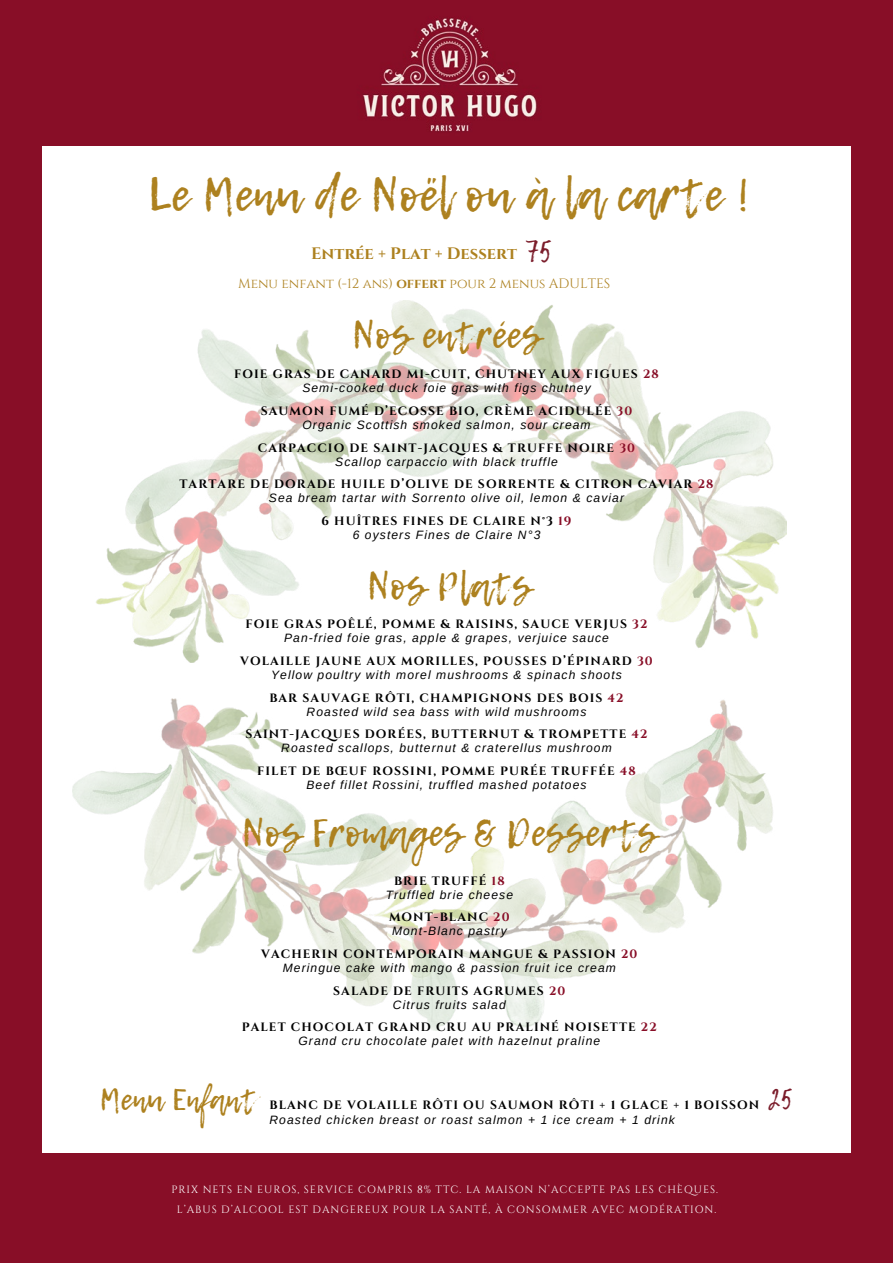
<style>
.page{position:relative;width:893px;height:1263px;background:#fff}
.page>*{position:absolute;margin:0;border:0;box-sizing:border-box;transform-origin:0 0}
.t1{font:46.05px "Lemon Tuesday";letter-spacing:.01em;color:#ad811f}
.t2{font:37.5px "Lemon Tuesday";letter-spacing:.01em;color:#ad811f}
.t3{font:29.7px "Lemon Tuesday";letter-spacing:.01em;color:#ad811f}
.t4{font:29.1px "Lemon Tuesday";color:#7b1d2b}
.t5{font:700 16.5px "Cinzel";color:#ad811f}
.t6{font:13.5px "Cinzel";color:#ad811f}
.t7{font:italic 12.15px "Arimo";letter-spacing:.09em;color:#000}
.t8{font:700 12.15px "Cinzel";letter-spacing:.09em;color:#000}
.t9{font:10.65px/20.2px "Cinzel";letter-spacing:.09em;color:#fff;text-align:center}
.s1{font-family:"Lemon Tuesday";font-weight:400;font-size:31.05px;color:#7b1d2b}
.s2{font-weight:700}
.s3{color:#880e27}
</style>
<div class="page">
<div style="left:0;top:0;width:893px;height:1262px;background:#880e27"></div>
<img style="left:325px;top:17px;width:243px;height:130px">
<div style="left:43px;top:147px;width:808px;height:1006px;background:#fff"></div>
<img style="left:73px;top:300px;width:713px;height:731px">
<h1 class="t1" style="left:149px;top:168px;width:603px">Le Menu de Noël ou à la carte !</h1>
<h3 class="t5" style="left:311px;top:244px;width:242px">Entrée + Plat + Dessert <span class="s1">75</span></h3>
<p class="t6" style="left:238px;top:276px;width:374px">Menu enfant (-12 ans) <span class="s2">offert</span> pour 2 menus ADULTES</p>
<h2 class="t2" style="left:352px;top:314px;width:191px">Nos entrées</h2>
<p class="t8" style="left:234px;top:367px;width:426px">FOIE GRAS DE CANARD MI-CUIT, CHUTNEY AUX FIGUES <span class="s3">28</span></p>
<p class="t7" style="left:302px;top:380px;width:290px">Semi-cooked duck foie gras with figs chutney</p>
<p class="t8" style="left:261px;top:404px;width:373px">SAUMON FUMÉ D’ECOSSE BIO, CRÈME ACIDULÉE <span class="s3">30</span></p>
<p class="t7" style="left:302px;top:417px;width:290px">Organic Scottish smoked salmon, sour cream</p>
<p class="t8" style="left:258px;top:440px;width:379px">CARPACCIO DE SAINT-JACQUES &amp; TRUFFE NOIRE <span class="s3">30</span></p>
<p class="t7" style="left:335px;top:453px;width:224px">Scallop carpaccio with black truffle</p>
<p class="t8" style="left:179px;top:477px;width:536px">TARTARE DE DORADE HUILE D’OLIVE DE SORRENTE &amp; CITRON CAVIAR <span class="s3">28</span></p>
<p class="t7" style="left:269px;top:490px;width:357px">Sea bream tartar with Sorrento olive oil, lemon &amp; caviar</p>
<p class="t8" style="left:321px;top:514px;width:252px">6 HUÎTRES FINES DE CLAIRE N°3 <span class="s3">19</span></p>
<p class="t7" style="left:353px;top:527px;width:189px">6 oysters Fines de Claire N°3</p>
<h2 class="t2" style="left:367px;top:564px;width:166px">Nos Plats</h2>
<p class="t8" style="left:246px;top:617px;width:404px">FOIE GRAS POÊLÉ, POMME &amp; RAISINS, SAUCE VERJUS <span class="s3">32</span></p>
<p class="t7" style="left:284px;top:630px;width:326px">Pan-fried foie gras, apple &amp; grapes, verjuice sauce</p>
<p class="t8" style="left:240px;top:653px;width:414px">VOLAILLE JAUNE AUX MORILLES, POUSSES D’ÉPINARD <span class="s3">30</span></p>
<p class="t7" style="left:271px;top:667px;width:352px">Yellow poultry with morel mushrooms &amp; spinach shoots</p>
<p class="t8" style="left:269px;top:690px;width:356px">BAR SAUVAGE RÔTI, CHAMPIGNONS DES BOIS <span class="s3">42</span></p>
<p class="t7" style="left:307px;top:703px;width:281px">Roasted wild sea bass with wild mushrooms</p>
<p class="t8" style="left:245px;top:727px;width:404px">SAINT-JACQUES DORÉES, BUTTERNUT &amp; TROMPETTE <span class="s3">42</span></p>
<p class="t7" style="left:281px;top:740px;width:332px">Roasted scallops, butternut &amp; craterellus mushroom</p>
<p class="t8" style="left:257px;top:763px;width:380px">FILET DE BŒUF ROSSINI, POMME PURÉE TRUFFÉE <span class="s3">48</span></p>
<p class="t7" style="left:306px;top:776px;width:282px">Beef fillet Rossini, truffled mashed potatoes</p>
<h2 class="t2" style="left:242px;top:811px;width:416px">Nos Fromages &amp; Desserts</h2>
<p class="t8" style="left:394px;top:873px;width:112px">BRIE TRUFFÉ <span class="s3">18</span></p>
<p class="t7" style="left:386px;top:886px;width:129px">Truffled brie cheese</p>
<p class="t8" style="left:389px;top:910px;width:122px">MONT-BLANC <span class="s3">20</span></p>
<p class="t7" style="left:392px;top:923px;width:116px">Mont-Blanc pastry</p>
<p class="t8" style="left:261px;top:946px;width:378px">VACHERIN CONTEMPORAIN MANGUE &amp; PASSION <span class="s3">20</span></p>
<p class="t7" style="left:283px;top:960px;width:335px">Meringue cake with mango &amp; passion fruit ice cream</p>
<p class="t8" style="left:333px;top:983px;width:234px">SALADE DE FRUITS AGRUMES <span class="s3">20</span></p>
<p class="t7" style="left:393px;top:996px;width:114px">Citrus fruits salad</p>
<p class="t8" style="left:242px;top:1020px;width:417px">PALET CHOCOLAT GRAND CRU AU PRALINÉ NOISETTE <span class="s3">22</span></p>
<p class="t7" style="left:298px;top:1033px;width:303px">Grand cru chocolate palet with hazelnut praline</p>
<h3 class="t3" style="left:100px;top:1082px;width:158px">Menu Enfant</h3>
<h3 class="t4" style="left:769px;top:1081px;width:25px">25</h3>
<p class="t8" style="left:269px;top:1097px;width:491px">BLANC DE VOLAILLE RÔTI OU SAUMON RÔTI + 1 GLACE + 1 BOISSON</p>
<p class="t7" style="left:269px;top:1111px;width:407px">Roasted chicken breast or roast salmon + 1 ice cream + 1 drink</p>
<p class="t9" style="left:171px;top:1179px;width:548px">PRIX NETS EN EUROS, SERVICE COMPRIS 8% TTC. LA MAISON N’ACCEPTE PAS LES CHÈQUES.<br>L’ABUS D’ALCOOL EST DANGEREUX POUR LA SANTÉ, À CONSOMMER AVEC MODÉRATION.</p>
</div>
